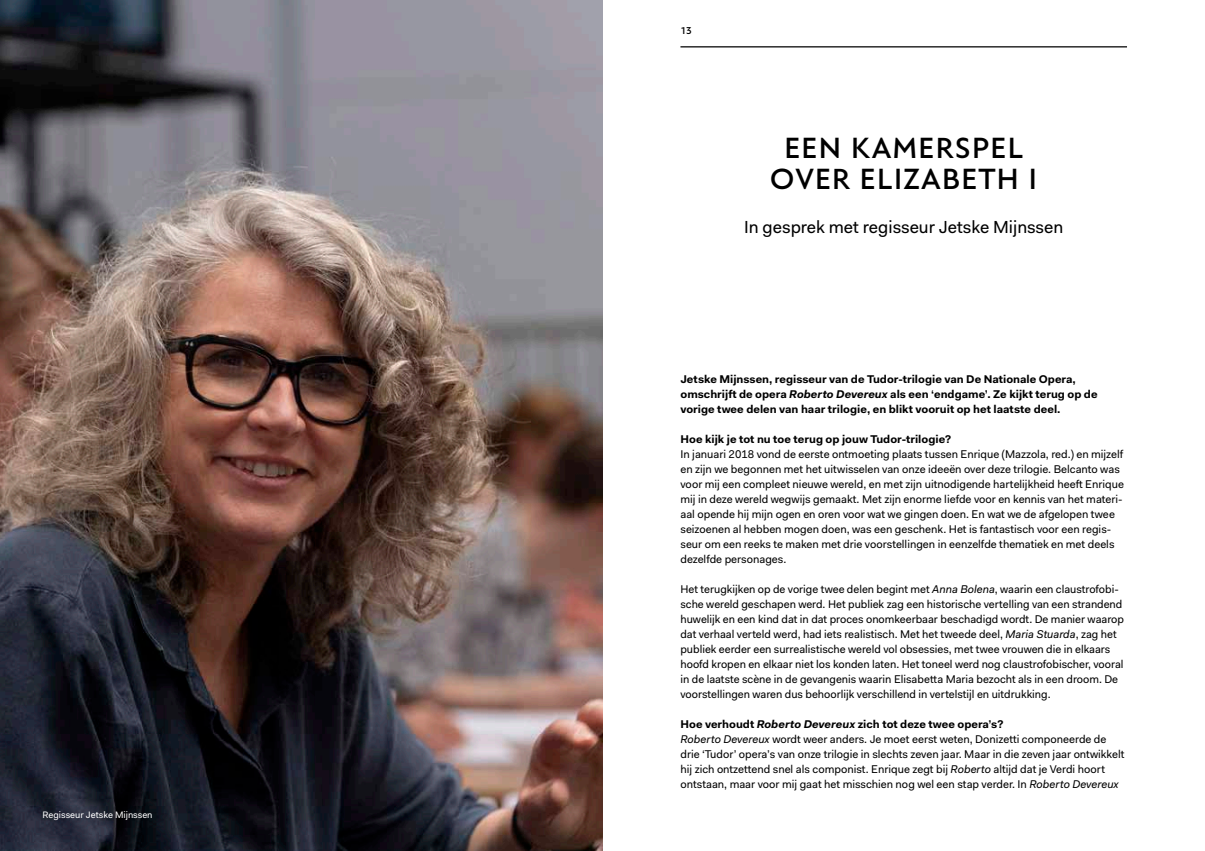
<style>
.page{position:relative;width:1205px;height:851px;background:#fff}
.page>*{position:absolute;margin:0;border:0;box-sizing:border-box;transform-origin:0 0}
.t1{font:600 31.25px/31.2px "Edward Pro";letter-spacing:.03em;color:#000;text-align:center}
.t2{font:17.5px "Fakt Pro";color:#000}
.t3{font:11.25px/15px "Fakt Pro";color:#000}
.t4{font:700 11.25px/15px "Fakt Pro";color:#000}
.t5{font:600 10.62px "Edward Pro";color:#000}
.t6{font:9.38px "Fakt Pro";color:#fff}
.s1{font-style:italic}
.s2{font-weight:700}
.s3{font-weight:700;font-style:italic}
</style>
<div class="page">
<img style="left:0;top:0;width:602px;height:850px">
<hr style="left:680px;top:46px;width:447px;height:1px;background:#000">
<p class="t6" style="left:43px;top:808px;width:112px">Regisseur Jetske Mijnssen</p>
<p class="t5" style="left:680px;top:24px;width:13px">13</p>
<h1 class="t1" style="left:770px;top:132px;width:268px">EEN KAMERSPEL<br>OVER ELIZABETH I</h1>
<h2 class="t2" style="left:744px;top:215px;width:321px">In gesprek met regisseur Jetske Mijnssen</h2>
<p class="t4" style="left:680px;top:371px;width:419px">Jetske Mijnssen, regisseur van de Tudor-trilogie van De Nationale Opera, omschrijft de opera <span class="s1">Roberto Devereux</span> als een ‘endgame’. Ze kijkt terug op de vorige twee delen van haar trilogie, en blikt vooruit op het laatste deel.</p>
<p class="t4" style="left:680px;top:431px;width:272px">Hoe kijk je tot nu toe terug op jouw Tudor-trilogie?</p>
<p class="t3" style="left:680px;top:446px;width:445px">In januari 2018 vond de eerste ontmoeting plaats tussen Enrique (Mazzola, red.) en mijzelf en zijn we begonnen met het uitwisselen van onze ideeën over deze trilogie. Belcanto was voor mij een compleet nieuwe wereld, en met zijn uitnodigende hartelijkheid heeft Enrique mij in deze wereld wegwijs gemaakt. Met zijn enorme liefde voor en kennis van het materi&shy;aal opende hij mijn ogen en oren voor wat we gingen doen. En wat we de afgelopen twee seizoenen al hebben mogen doen, was een geschenk. Het is fantastisch voor een regis&shy;seur om een reeks te maken met drie voorstellingen in eenzelfde thematiek en met deels dezelfde personages.</p>
<p class="t3" style="left:680px;top:581px;width:445px">Het terugkijken op de vorige twee delen begint met <span class="s1">Anna Bolena</span>, waarin een claustrofobi&shy;sche wereld geschapen werd. Het publiek zag een historische vertelling van een strandend huwelijk en een kind dat in dat proces onomkeerbaar beschadigd wordt. De manier waarop dat verhaal verteld werd, had iets realistisch. Met het tweede deel, <span class="s1">Maria Stuarda</span>, zag het publiek eerder een surrealistische wereld vol obsessies, met twee vrouwen die in elkaars hoofd kropen en elkaar niet los konden laten. Het toneel werd nog claustrofobischer, vooral in de laatste scène in de gevangenis waarin Elisabetta Maria bezocht als in een droom. De voorstellingen waren dus behoorlijk verschillend in vertelstijl en uitdrukking.</p>
<p class="t3" style="left:680px;top:716px;width:445px"><span class="s2">Hoe verhoudt</span> <span class="s3">Roberto Devereux</span> <span class="s2">zich tot deze twee opera’s?<br></span><span class="s1">Roberto Devereux</span> wordt weer anders. Je moet eerst weten, Donizetti componeerde de drie ‘Tudor’ opera’s van onze trilogie in slechts zeven jaar. Maar in die zeven jaar ontwikkelt hij zich ontzettend snel als componist. Enrique zegt bij <span class="s1">Roberto</span> altijd dat je Verdi hoort ontstaan, maar voor mij gaat het misschien nog wel een stap verder. In <span class="s1">Roberto Devereux</span></p>
</div>
